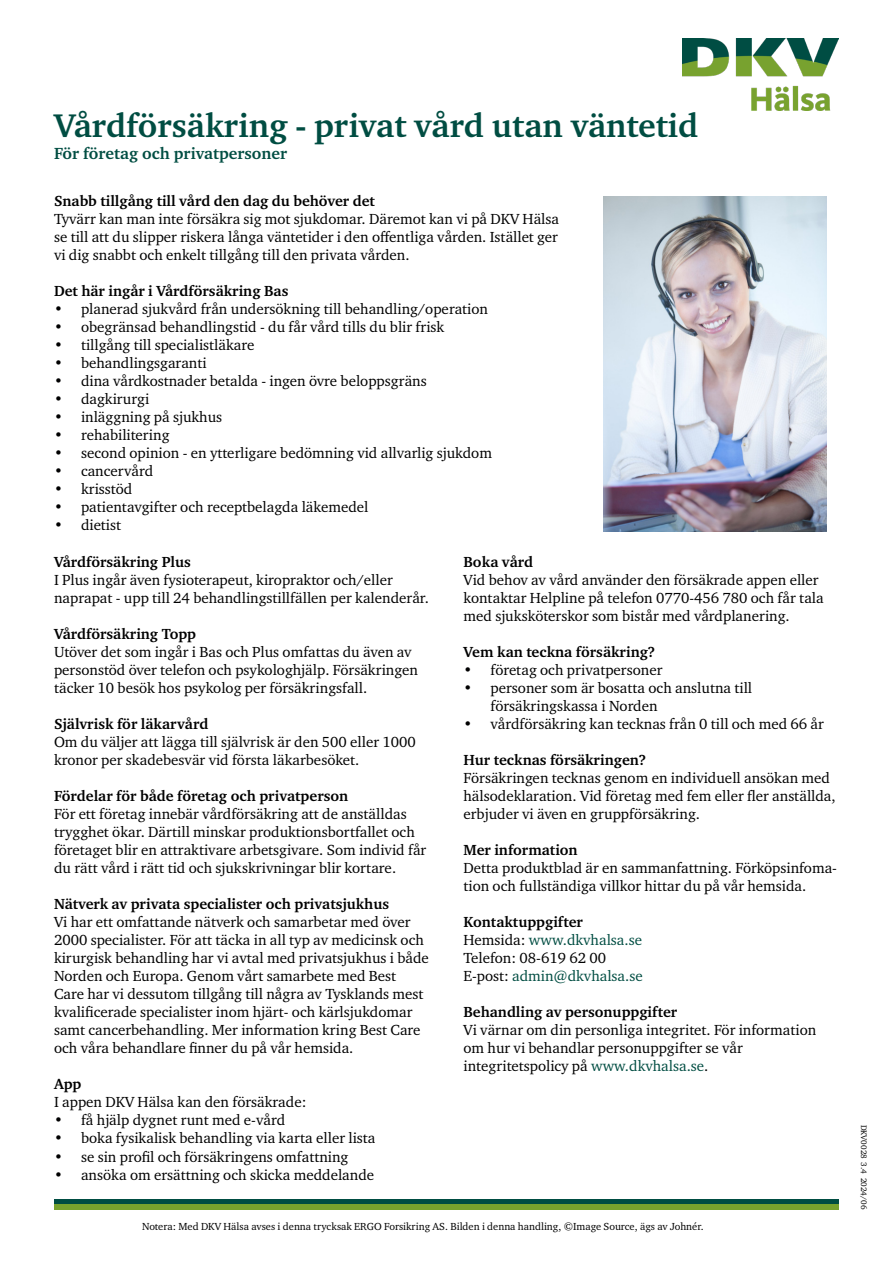
<style>
.page{position:relative;width:893px;height:1263px;background:#fff}
.page>*{position:absolute;margin:0;border:0;box-sizing:border-box;transform-origin:0 0}
.t1{font:700 33.6px "Charter ITC Std";color:#004d42}
.t2{font:700 16.5px "Charter ITC Std";color:#004d42}
.t3{font:15px/18px "Charter ITC Std";color:#000001}
.t4{font:700 15px "Charter ITC Std";color:#000001}
.t5{font:15px "Charter ITC Std";color:#004d42}
.t6{font:10.5px "Charter ITC Std";color:#000001}
.t7{font:8.25px "Charter ITC Std";color:#000001}
.s1{color:#000001}
.s2{color:#004d42}
</style>
<div class="page">
<img style="left:604px;top:196px;width:223px;height:335px">
<div style="left:54px;top:1199px;width:785px;height:5px;background:#004d42"></div>
<div style="left:54px;top:1204px;width:785px;height:5px;background:#78a22d"></div>
<img style="left:683px;top:38px;width:155px;height:73px">
<p class="t1" style="left:54px;top:105px;width:645px">Vårdförsäkring - privat vård utan väntetid</p>
<p class="t2" style="left:54px;top:143px;width:234px">För företag och privatpersoner</p>
<p class="t4" style="left:54px;top:192px;width:322px">Snabb tillgång till vård den dag du behöver det</p>
<p class="t3" style="left:54px;top:210px;width:507px;text-align:justify">Tyvärr kan man inte försäkra sig mot sjukdomar. Däremot kan vi på DKV Hälsa se till att du slipper riskera långa väntetider i den offentliga vården. Istället ger vi dig snabbt och enkelt tillgång till den privata vården.</p>
<p class="t4" style="left:54px;top:282px;width:236px">Det här ingår i Vårdförsäkring Bas</p>
<p class="t3" style="left:54px;top:300px;width:436px">• planerad sjukvård från undersökning till behandling/operation</p>
<p class="t3" style="left:54px;top:318px;width:392px">• obegränsad behandlingstid - du får vård tills du blir frisk</p>
<p class="t3" style="left:54px;top:336px;width:202px">• tillgång till specialistläkare</p>
<p class="t3" style="left:54px;top:354px;width:154px">• behandlingsgaranti</p>
<p class="t3" style="left:54px;top:372px;width:374px">• dina vårdkostnader betalda - ingen övre beloppsgräns</p>
<p class="t3" style="left:54px;top:390px;width:97px">• dagkirurgi</p>
<p class="t3" style="left:54px;top:408px;width:170px">• inläggning på sjukhus</p>
<p class="t3" style="left:54px;top:426px;width:117px">• rehabilitering</p>
<p class="t3" style="left:54px;top:444px;width:439px">• second opinion - en ytterligare bedömning vid allvarlig sjukdom</p>
<p class="t3" style="left:54px;top:462px;width:101px">• cancervård</p>
<p class="t3" style="left:54px;top:480px;width:80px">• krisstöd</p>
<p class="t3" style="left:54px;top:498px;width:316px">• patientavgifter och receptbelagda läkemedel</p>
<p class="t3" style="left:54px;top:516px;width:69px">• dietist</p>
<p class="t4" style="left:54px;top:553px;width:138px">Vårdförsäkring Plus</p>
<p class="t3" style="left:54px;top:571px;width:376px">I Plus ingår även fysioterapeut, kiropraktor och/eller naprapat - upp till 24 behandlingstillfällen per kalenderår.</p>
<p class="t4" style="left:54px;top:625px;width:144px">Vårdförsäkring Topp</p>
<p class="t3" style="left:54px;top:643px;width:365px">Utöver det som ingår i Bas och Plus omfattas du även av personstöd över telefon och psykologhjälp. Försäkringen täcker 10 besök hos psykolog per försäkringsfall.</p>
<p class="t4" style="left:54px;top:715px;width:156px">Självrisk för läkarvård</p>
<p class="t3" style="left:54px;top:733px;width:363px">Om du väljer att lägga till självrisk är den 500 eller 1000 kronor per skadebesvär vid första läkarbesöket.</p>
<p class="t4" style="left:54px;top:787px;width:296px">Fördelar för både företag och privatperson</p>
<p class="t3" style="left:54px;top:805px;width:374px">För ett företag innebär vårdförsäkring att de anställdas trygghet ökar. Därtill minskar produktionsbortfallet och företaget blir en attraktivare arbetsgivare. Som individ får du rätt vård i rätt tid och sjukskrivningar blir kortare.</p>
<p class="t4" style="left:54px;top:895px;width:337px">Nätverk av privata specialister och privatsjukhus</p>
<p class="t3" style="left:54px;top:913px;width:376px">Vi har ett omfattande nätverk och samarbetar med över 2000 specialister. För att täcka in all typ av medicinsk och kirurgisk behandling har vi avtal med privatsjukhus i både Norden och Europa. Genom vårt samarbete med Best Care har vi dessutom tillgång till några av Tysklands mest kvalificerade specialister inom hjärt- och kärlsjukdomar samt cancerbehandling. Mer information kring Best Care och våra behandlare finner du på vår hemsida.</p>
<p class="t4" style="left:54px;top:1075px;width:29px">App</p>
<p class="t3" style="left:54px;top:1093px;width:254px">I appen DKV Hälsa kan den försäkrade:</p>
<p class="t3" style="left:54px;top:1111px;width:233px">• få hjälp dygnet runt med e-vård</p>
<p class="t3" style="left:54px;top:1129px;width:323px">• boka fysikalisk behandling via karta eller lista</p>
<p class="t3" style="left:54px;top:1147px;width:296px">• se sin profil och försäkringens omfattning</p>
<p class="t3" style="left:54px;top:1165px;width:322px">• ansöka om ersättning och skicka meddelande</p>
<p class="t4" style="left:463px;top:553px;width:71px">Boka vård</p>
<p class="t3" style="left:463px;top:571px;width:362px">Vid behov av vård använder den försäkrade appen eller kontaktar Helpline på telefon 0770-456 780 och får tala med sjuksköterskor som bistår med vårdplanering.</p>
<p class="t4" style="left:463px;top:643px;width:193px">Vem kan teckna försäkring?</p>
<p class="t3" style="left:463px;top:661px;width:201px">• företag och privatpersoner</p>
<p class="t3" style="left:490px;top:679px;width:263px;text-indent:-27px">• personer som är bosatta och anslutna till försäkringskassa i Norden</p>
<p class="t3" style="left:463px;top:715px;width:362px">• vårdförsäkring kan tecknas från 0 till och med 66 år</p>
<p class="t4" style="left:463px;top:751px;width:184px">Hur tecknas försäkringen?</p>
<p class="t3" style="left:463px;top:769px;width:374px">Försäkringen tecknas genom en individuell ansökan med hälsodeklaration. Vid företag med fem eller fler anställda, erbjuder vi även en gruppförsäkring.</p>
<p class="t4" style="left:463px;top:841px;width:116px">Mer information</p>
<p class="t3" style="left:463px;top:859px;width:375px">Detta produktblad är en sammanfattning. Förköpsinfoma&shy;tion och fullständiga villkor hittar du på vår hemsida.</p>
<p class="t4" style="left:463px;top:913px;width:121px">Kontaktuppgifter</p>
<p class="t5" style="left:463px;top:931px;width:180px"><span class="s1">Hemsida:</span> www.dkvhalsa.se</p>
<p class="t3" style="left:463px;top:949px;width:144px">Telefon: 08-619 62 00</p>
<p class="t5" style="left:463px;top:967px;width:181px"><span class="s1">E-post:</span> admin@dkvhalsa.se</p>
<p class="t4" style="left:463px;top:1003px;width:215px">Behandling av personuppgifter</p>
<p class="t3" style="left:463px;top:1021px;width:354px">Vi värnar om din personliga integritet. För information om hur vi behandlar personuppgifter se vår</p>
<p class="t3" style="left:463px;top:1057px;width:246px">integritetspolicy på <span class="s2">www.dkvhalsa.se</span>.</p>
<p class="t6" style="left:142px;top:1220px;width:563px">Notera: Med DKV Hälsa avses i denna trycksak ERGO Forsikring AS. Bilden i denna handling, ©Image Source, ägs av Johnér.</p>
<p class="t7" style="left:869px;top:1124px;width:86px;rotate:90deg">DKV0028 3.4 2024/06</p>
</div>
